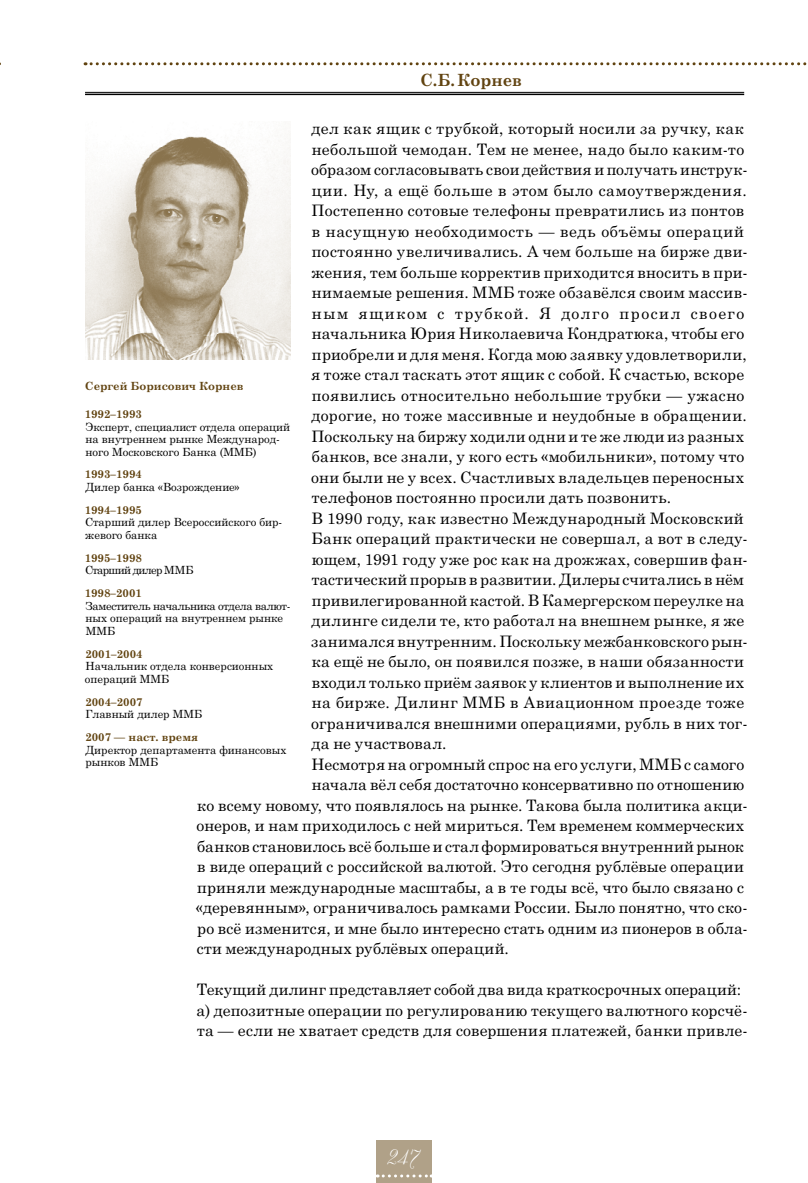
<style>
.page{position:relative;width:808px;height:1183px;background:#fff}
.page>*{position:absolute;margin:0;border:0;box-sizing:border-box;transform-origin:0 0}
.t1{font:21px "Decor C";color:#fff}
.t2{font:700 16.8px "Century Schoolbook Cyr";color:#614310}
.t3{font:15.75px/20.5px "Century Schoolbook Cyr";letter-spacing:.02em;color:#000}
.t4{font:15.75px "Century Schoolbook Cyr";letter-spacing:-.005em;color:#000}
.t5{font:15.75px "Century Schoolbook Cyr";letter-spacing:.04em;color:#000}
.t6{font:15.75px "Century Schoolbook Cyr";letter-spacing:.045em;color:#000}
.t7{font:15.75px "Century Schoolbook Cyr";letter-spacing:.095em;color:#000}
.t8{font:11.25px/12.8px "Century Schoolbook Cyr";color:#000}
.t9{font:700 11.25px "Century Schoolbook Cyr";color:#614310}
.t10{font:11.25px/12.8px "Century Schoolbook Cyr";letter-spacing:-.03em;color:#000}
.t11{font:11.25px "Century Schoolbook Cyr";letter-spacing:-.06em;color:#000}
</style>
<div class="page">
<div style="left:376px;top:1140px;width:56px;height:42px;background:#b0a188"></div>
<hr style="left:85px;top:92px;width:659px;height:1px;background:#000">
<hr style="left:85px;top:94px;width:659px;height:1px;background:#000">
<svg style="left:85px;top:62px;width:722px;height:3px"></svg>
<svg style="left:377px;top:1174px;width:55px;height:3px"></svg>
<img style="left:85px;top:136px;width:206px;height:223px">
<p class="t2" style="left:420px;top:69px;width:103px">С.Б.Корнев</p>
<p class="t5" style="left:312px;top:119px;width:434px">дел как ящик с трубкой, который носили за ручку, как</p>
<p class="t3" style="left:312px;top:138px;width:434px">небольшой чемодан. Тем не менее, надо было каким-то</p>
<p class="t3" style="left:311px;top:159px;width:438px">образом согласовывать свои действия и получать инструк-</p>
<p class="t3" style="left:312px;top:179px;width:436px">ции. Ну, а ещё больше в этом было самоутверждения.</p>
<p class="t3" style="left:312px;top:200px;width:434px">Постепенно сотовые телефоны превратились из понтов</p>
<p class="t6" style="left:312px;top:221px;width:433px">в насущную необходимость — ведь объёмы операций</p>
<p class="t3" style="left:312px;top:241px;width:437px">постоянно увеличивались. А чем больше на бирже дви-</p>
<p class="t3" style="left:312px;top:261px;width:437px">жения, тем больше корректив приходится вносить в при-</p>
<p class="t3" style="left:312px;top:282px;width:437px">нимаемые решения. ММБ тоже обзавёлся своим массив-</p>
<p class="t7" style="left:312px;top:303px;width:434px">ным ящиком с трубкой. Я долго просил своего</p>
<p class="t3" style="left:312px;top:323px;width:434px">начальника Юрия Николаевича Кондратюка, чтобы его</p>
<p class="t3" style="left:312px;top:343px;width:437px">приобрели и для меня. Когда мою заявку удовлетворили,</p>
<p class="t3" style="left:311px;top:364px;width:435px">я тоже стал таскать этот ящик с собой. К счастью, вскоре</p>
<p class="t3" style="left:312px;top:384px;width:434px">появились относительно небольшие трубки — ужасно</p>
<p class="t3" style="left:312px;top:405px;width:437px">дорогие, но тоже массивные и неудобные в обращении.</p>
<p class="t3" style="left:312px;top:425px;width:434px">Поскольку на биржу ходили одни и те же люди из разных</p>
<p class="t3" style="left:312px;top:446px;width:434px">банков, все знали, у кого есть «мобильники», потому что</p>
<p class="t3" style="left:311px;top:466px;width:434px">они были не у всех. Счастливых владельцев переносных</p>
<p class="t3" style="left:312px;top:487px;width:361px">телефонов постоянно просили дать позвонить.</p>
<p class="t3" style="left:312px;top:507px;width:434px">В 1990 году, как известно Международный Московский</p>
<p class="t3" style="left:312px;top:527px;width:437px">Банк операций практически не совершал, а вот в следу-</p>
<p class="t3" style="left:312px;top:548px;width:437px">ющем, 1991 году уже рос как на дрожжах, совершив фан-</p>
<p class="t3" style="left:312px;top:568px;width:434px">тастический прорыв в развитии. Дилеры считались в нём</p>
<p class="t3" style="left:312px;top:589px;width:434px">привилегированной кастой. В Камергерском переулке на</p>
<p class="t3" style="left:312px;top:609px;width:434px">дилинге сидели те, кто работал на внешнем рынке, я же</p>
<p class="t3" style="left:311px;top:630px;width:438px">занимался внутренним. Поскольку межбанковского рын-</p>
<p class="t3" style="left:312px;top:650px;width:434px">ка ещё не было, он появился позже, в наши обязанности</p>
<p class="t3" style="left:312px;top:671px;width:434px">входил только приём заявок у клиентов и выполнение их</p>
<p class="t3" style="left:312px;top:691px;width:434px">на бирже. Дилинг ММБ в Авиационном проезде тоже</p>
<p class="t3" style="left:311px;top:712px;width:438px">ограничивался внешними операциями, рубль в них тог-</p>
<p class="t3" style="left:312px;top:732px;width:137px">да не участвовал.</p>
<p class="t3" style="left:312px;top:753px;width:434px">Несмотря на огромный спрос на его услуги, ММБ с самого</p>
<p class="t3" style="left:312px;top:773px;width:434px">начала вёл себя достаточно консервативно по отношению</p>
<p class="t3" style="left:197px;top:794px;width:552px">ко всему новому, что появлялось на рынке. Такова была политика акци-</p>
<p class="t4" style="left:197px;top:815px;width:549px">онеров, и нам приходилось с ней мириться. Тем временем коммерческих</p>
<p class="t3" style="left:197px;top:835px;width:548px">банков становилось всё больше и стал формироваться внутренний рынок</p>
<p class="t3" style="left:197px;top:855px;width:548px">в виде операций с российской валютой. Это сегодня рублёвые операции</p>
<p class="t3" style="left:197px;top:876px;width:548px">приняли международные масштабы, а в те годы всё, что было связано с</p>
<p class="t3" style="left:196px;top:896px;width:553px">«деревянным», ограничивалось рамками России. Было понятно, что ско-</p>
<p class="t3" style="left:197px;top:917px;width:552px">ро всё изменится, и мне было интересно стать одним из пионеров в обла-</p>
<p class="t3" style="left:197px;top:937px;width:314px">сти международных рублёвых операций.</p>
<p class="t3" style="left:197px;top:978px;width:552px">Текущий дилинг представляет собой два вида краткосрочных операций: а) депозитные операции по регулированию текущего валютного корсчё&shy;та — если не хватает средств для совершения платежей, банки привле-</p>
<p class="t9" style="left:85px;top:378px;width:160px">Сергей Борисович Корнев</p>
<p class="t9" style="left:85px;top:406px;width:59px">1992–1993</p>
<p class="t8" style="left:85px;top:420px;width:206px">Эксперт, специалист отдела операций на внутреннем рынке Международ&shy;ного Московского Банка (ММБ)</p>
<p class="t9" style="left:85px;top:467px;width:59px">1993–1994</p>
<p class="t8" style="left:85px;top:480px;width:156px">Дилер банка «Возрождение»</p>
<p class="t9" style="left:85px;top:502px;width:59px">1994–1995</p>
<p class="t8" style="left:85px;top:515px;width:199px">Старший дилер Всероссийского бир&shy;жевого банка</p>
<p class="t9" style="left:85px;top:550px;width:59px">1995–1998</p>
<p class="t11" style="left:85px;top:563px;width:110px">Старший дилер ММБ</p>
<p class="t9" style="left:85px;top:585px;width:59px">1998–2001</p>
<p class="t10" style="left:86px;top:599px;width:205px">Заместитель начальника отдела валют&shy;ных операций на внутреннем рынке<br>ММБ</p>
<p class="t9" style="left:85px;top:646px;width:59px">2001–2004</p>
<p class="t8" style="left:85px;top:659px;width:190px">Начальник отдела конверсионных операций ММБ</p>
<p class="t9" style="left:85px;top:694px;width:59px">2004–2007</p>
<p class="t8" style="left:85px;top:707px;width:118px">Главный дилер ММБ</p>
<p class="t9" style="left:85px;top:729px;width:114px">2007 — наст. время</p>
<p class="t8" style="left:85px;top:742px;width:203px">Директор департамента финансовых рынков ММБ</p>
<h1 class="t1" style="left:388px;top:1144px;width:34px">247</h1>
</div>
